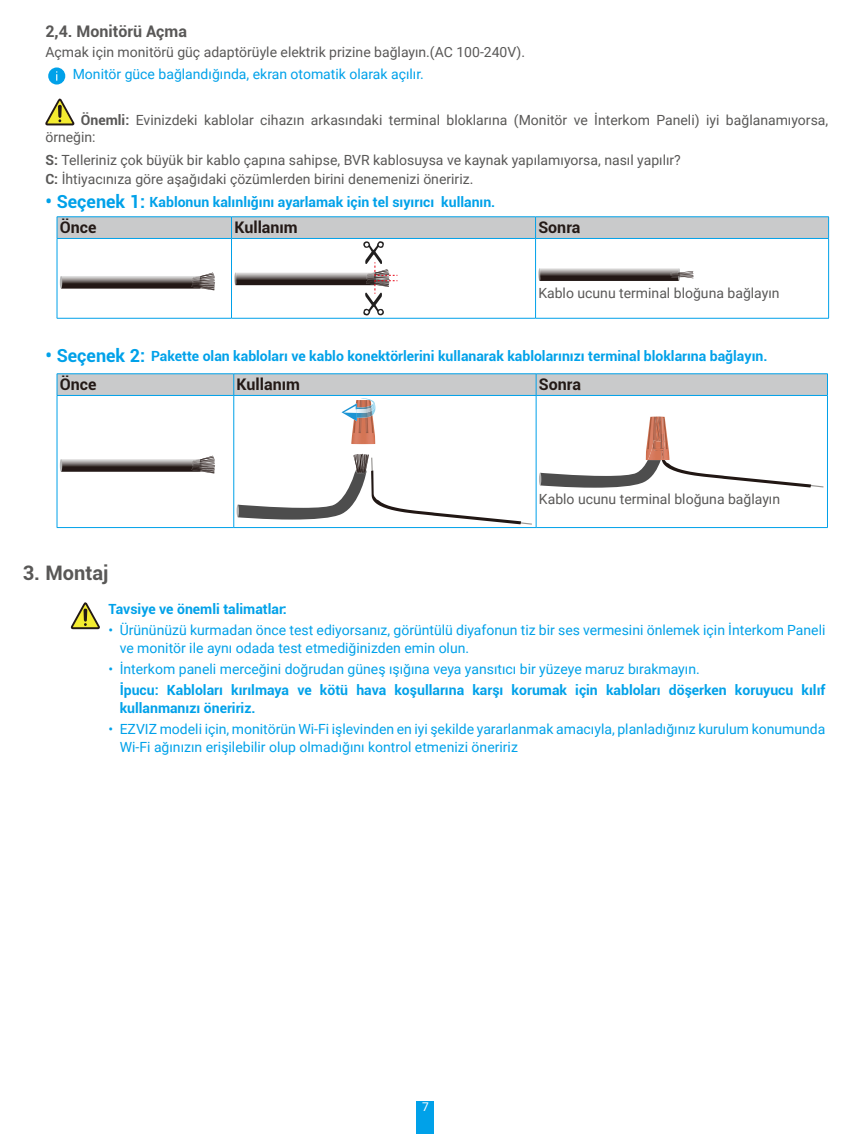
<style>
.page{position:relative;width:851px;height:1134px;background:#fff}
.page>*{position:absolute;margin:0;border:0;box-sizing:border-box;transform-origin:0 0}
.t1{font:700 20px "Roboto";color:#595857}
.t2{font:700 16px "Roboto";color:#231916}
.t3{font:700 16px "Roboto";color:#595857}
.t4{font:14px/18px "Roboto";color:#00a1e9}
.t5{font:14px/16.8px "Roboto";color:#595857}
.t6{font:700 14px/18px "Roboto";color:#00a1e9}
.t7{font:12px "Roboto";color:#fff}
.s1{font-weight:700}
.s2{font-size:18px}
</style>
<div class="page">
<div style="left:417px;top:1101px;width:17px;height:33px;background:#00a1e9"></div>
<svg style="left:48px;top:67px;width:17px;height:18px"></svg>
<svg style="left:45px;top:98px;width:30px;height:28px"></svg>
<hr style="left:57px;top:216px;width:174px;height:1px;background:#00a1e9">
<hr style="left:231px;top:216px;width:304px;height:1px;background:#00a1e9">
<hr style="left:535px;top:216px;width:293px;height:1px;background:#00a1e9">
<hr style="left:57px;top:239px;width:1px;height:79px;background:#00a1e9">
<hr style="left:231px;top:239px;width:1px;height:79px;background:#00a1e9">
<hr style="left:535px;top:239px;width:1px;height:79px;background:#00a1e9">
<hr style="left:828px;top:239px;width:1px;height:79px;background:#00a1e9">
<hr style="left:57px;top:318px;width:174px;height:1px;background:#00a1e9">
<hr style="left:231px;top:318px;width:304px;height:1px;background:#00a1e9">
<hr style="left:535px;top:318px;width:293px;height:1px;background:#00a1e9">
<svg style="left:57px;top:217px;width:772px;height:99px"></svg>
<hr style="left:57px;top:373px;width:177px;height:1px;background:#00a1e9">
<hr style="left:234px;top:373px;width:302px;height:1px;background:#00a1e9">
<hr style="left:536px;top:373px;width:291px;height:1px;background:#00a1e9">
<svg style="left:57px;top:374px;width:771px;height:21px"></svg>
<hr style="left:57px;top:395px;width:177px;height:1px;background:#00a1e9">
<hr style="left:57px;top:396px;width:1px;height:131px;background:#00a1e9">
<hr style="left:234px;top:395px;width:302px;height:1px;background:#00a1e9">
<hr style="left:233px;top:396px;width:1px;height:131px;background:#00a1e9">
<hr style="left:536px;top:395px;width:291px;height:1px;background:#00a1e9">
<hr style="left:535px;top:396px;width:1px;height:131px;background:#00a1e9">
<hr style="left:827px;top:396px;width:1px;height:131px;background:#00a1e9">
<hr style="left:57px;top:527px;width:177px;height:1px;background:#00a1e9">
<hr style="left:234px;top:527px;width:302px;height:1px;background:#00a1e9">
<hr style="left:536px;top:527px;width:291px;height:1px;background:#00a1e9">
<svg style="left:60px;top:456px;width:155px;height:17px"></svg>
<img style="left:351px;top:400px;width:24px;height:44px">
<img style="left:361px;top:398px;width:10px;height:2px">
<img style="left:357px;top:400px;width:18px;height:18px">
<svg style="left:341px;top:403px;width:16px;height:18px"></svg>
<img style="left:357px;top:402px;width:18px;height:11px">
<img style="left:343px;top:406px;width:14px;height:7px">
<svg style="left:236px;top:454px;width:296px;height:71px"></svg>
<img style="left:650px;top:416px;width:15px;height:1px">
<svg style="left:539px;top:417px;width:284px;height:71px"></svg>
<svg style="left:71px;top:602px;width:29px;height:27px"></svg>
<p class="t3" style="left:45px;top:20px;width:143px">2,4. Monitörü Açma</p>
<p class="t5" style="left:45px;top:43px;width:481px">Açmak için monitörü güç adaptörüyle elektrik prizine bağlayın.(AC 100-240V).</p>
<p class="t4" style="left:73px;top:65px;width:352px">Monitör güce bağlandığında, ekran otomatik olarak açılır.</p>
<p class="t5" style="left:45px;top:112px;width:784px;text-indent:35px"><span class="s1">Önemli:</span> Evinizdeki kablolar cihazın arkasındaki terminal bloklarına (Monitör ve İnterkom Paneli) iyi bağlanamıyorsa, örneğin:</p>
<p class="t5" style="left:45px;top:149px;width:637px;line-height:19.6px"><span class="s1">S:</span> Telleriniz çok büyük bir kablo çapına sahipse, BVR kablosuysa ve kaynak yapılamıyorsa, nasıl yapılır?<br><span class="s1">C:</span> İhtiyacınıza göre aşağıdaki çözümlerden birini denemenizi öneririz.</p>
<p class="t6" style="left:45px;top:192px;width:451px"><span class="s2">• Seçenek 1:</span> Kablonun kalınlığını ayarlamak için tel sıyırıcı kullanın.</p>
<p class="t2" style="left:60px;top:216px;width:38px">Önce</p>
<p class="t2" style="left:234px;top:216px;width:65px">Kullanım</p>
<p class="t2" style="left:538px;top:216px;width:44px">Sonra</p>
<p class="t5" style="left:538px;top:284px;width:243px">Kablo ucunu terminal bloğuna bağlayın</p>
<p class="t6" style="left:45px;top:346px;width:723px"><span class="s2">• Seçenek 2:</span> Pakette olan kabloları ve kablo konektörlerini kullanarak kablolarınızı terminal bloklarına bağlayın.</p>
<p class="t2" style="left:60px;top:373px;width:38px">Önce</p>
<p class="t2" style="left:236px;top:373px;width:65px">Kullanım</p>
<p class="t2" style="left:539px;top:373px;width:44px">Sonra</p>
<h1 class="t1" style="left:23px;top:558px;width:87px">3. Montaj</h1>
<p class="t5" style="left:539px;top:491px;width:243px">Kablo ucunu terminal bloğuna bağlayın</p>
<p class="t6" style="left:108px;top:600px;width:180px">Tavsiye ve önemli talimatlar:</p>
<p class="t4" style="left:120px;top:621px;width:707px;text-indent:-11px">• Ürününüzü kurmadan önce test ediyorsanız, görüntülü diyafonun tiz bir ses vermesini önlemek için İnterkom Paneli ve monitör ile aynı odada test etmediğinizden emin olun.</p>
<p class="t4" style="left:108px;top:659px;width:593px">• İnterkom paneli merceğini doğrudan güneş ışığına veya yansıtıcı bir yüzeye maruz bırakmayın.</p>
<p class="t6" style="left:120px;top:680px;width:707px">İpucu: Kabloları kırılmaya ve kötü hava koşullarına karşı korumak için kabloları döşerken koruyucu kılıf kullanmanızı öneririz.</p>
<p class="t4" style="left:120px;top:719px;width:707px;text-indent:-11px">• EZVIZ modeli için, monitörün Wi-Fi işlevinden en iyi şekilde yararlanmak amacıyla, planladığınız kurulum konumunda<br>Wi-Fi ağınızın erişilebilir olup olmadığını kontrol etmenizi öneririz</p>
<p class="t7" style="left:422px;top:1099px;width:8px">7</p>
</div>
